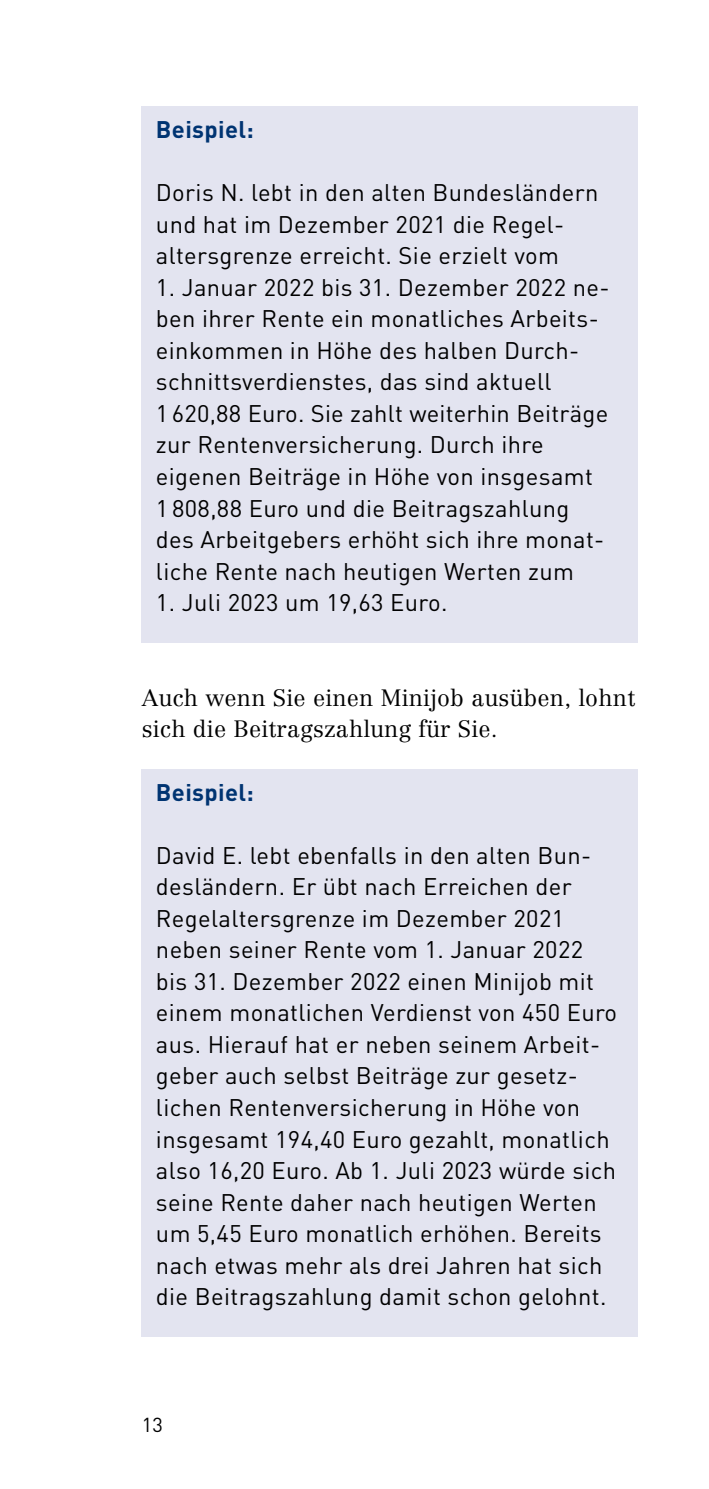
<style>
.page{position:relative;width:709px;height:1489px;background:#fff}
.page>*{position:absolute;margin:0;border:0;box-sizing:border-box;transform-origin:0 0}
.t1{font:23.75px/31.5px "DIN";letter-spacing:.015em;color:#000}
.t2{font:700 23.75px "DIN";letter-spacing:.015em;color:#003472}
.t3{font:300 23.25px/31.5px "Centennial";letter-spacing:.01em;color:#000}
.t4{font:20px "DIN";color:#000}
</style>
<div class="page">
<div style="left:142px;top:106px;width:496px;height:536px;background:#e3e4f0"></div>
<div style="left:142px;top:769px;width:496px;height:567px;background:#e3e4f0"></div>
<h3 class="t2" style="left:156px;top:114px;width:99px">Beispiel:</h3>
<p class="t1" style="left:156px;top:176px;width:444px">Doris N. lebt in den alten Bundesländern und hat im Dezember 2021 die Regel&shy;altersgrenze erreicht. Sie erzielt vom</p>
<p class="t1" style="left:156px;top:271px;width:455px">1. Januar 2022 bis 31. Dezember 2022 ne&shy;ben ihrer Rente ein monatliches Arbeits&shy;einkommen in Höhe des halben Durch&shy;schnittsverdienstes, das sind aktuell<br>1 620,88 Euro. Sie zahlt weiterhin Beiträge zur Rentenversicherung. Durch ihre eigenen Beiträge in Höhe von insgesamt 1 808,88 Euro und die Beitragszahlung des Arbeitgebers erhöht sich ihre monat&shy;liche Rente nach heutigen Werten zum</p>
<p class="t1" style="left:156px;top:586px;width:293px">1. Juli 2023 um 19,63 Euro.</p>
<p class="t3" style="left:142px;top:681px;width:495px">Auch wenn Sie einen Minijob ausüben, lohnt sich die Beitragszahlung für Sie.</p>
<h3 class="t2" style="left:156px;top:776px;width:99px">Beispiel:</h3>
<p class="t1" style="left:156px;top:838px;width:463px">David E. lebt ebenfalls in den alten Bun&shy;desländern. Er übt nach Erreichen der Regelaltersgrenze im Dezember 2021 neben seiner Rente vom 1. Januar 2022 bis 31. Dezember 2022 einen Minijob mit einem monatlichen Verdienst von 450 Euro aus. Hierauf hat er neben seinem Arbeit&shy;geber auch selbst Beiträge zur gesetz&shy;lichen Rentenversicherung in Höhe von insgesamt 194,40 Euro gezahlt, monatlich also 16,20 Euro. Ab 1. Juli 2023 würde sich seine Rente daher nach heutigen Werten um 5,45 Euro monatlich erhöhen. Bereits nach etwas mehr als drei Jahren hat sich die Beitragszahlung damit schon gelohnt.</p>
<p class="t4" style="left:142px;top:1411px;width:23px">13</p>
</div>
